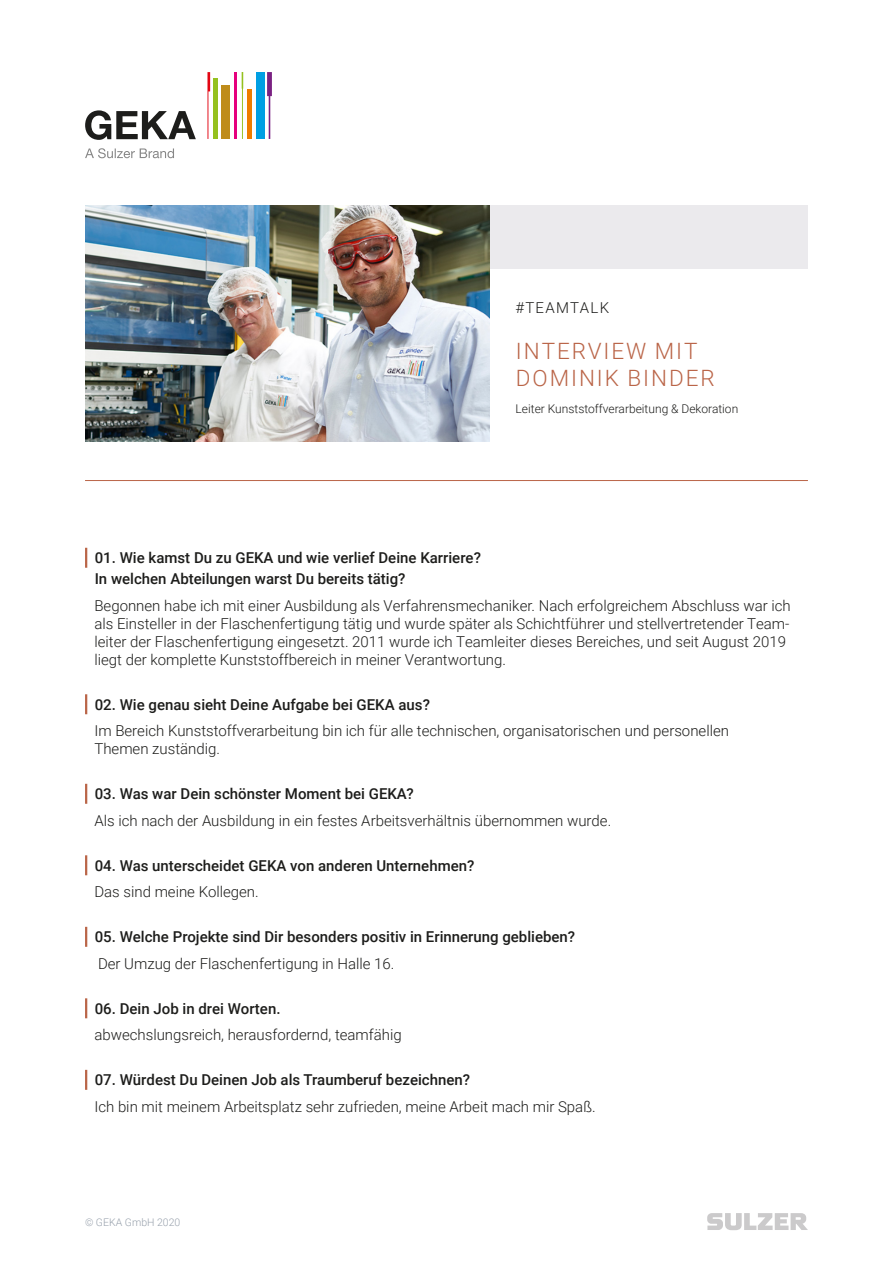
<style>
.page{position:relative;width:893px;height:1263px;background:#fff}
.page>*{position:absolute;margin:0;border:0;box-sizing:border-box;transform-origin:0 0}
.t1{font:300 22.5px/27px "Roboto";letter-spacing:.085em;color:#ba6548}
.t2{font:300 15px/18px "Roboto";color:#1d1d1b}
.t3{font:500 15px/21px "Roboto";color:#1d1d1b}
.t4{font:300 15px "Roboto";letter-spacing:.085em;color:#1d1d1b}
.t5{font:300 12px "Roboto";color:#1d1d1b}
.t6{font:300 10.5px "Roboto";color:#98a1ac}
</style>
<div class="page">
<svg style="left:707px;top:1213px;width:101px;height:17px"></svg>
<div style="left:85px;top:205px;width:723px;height:64px;background:#ebeaed"></div>
<hr style="left:85px;top:548px;width:2px;height:20px;background:#ba6548">
<hr style="left:85px;top:694px;width:2px;height:20px;background:#ba6548">
<hr style="left:85px;top:784px;width:2px;height:20px;background:#ba6548">
<hr style="left:85px;top:855px;width:2px;height:20px;background:#ba6548">
<hr style="left:85px;top:927px;width:2px;height:20px;background:#ba6548">
<hr style="left:85px;top:998px;width:2px;height:20px;background:#ba6548">
<hr style="left:85px;top:1070px;width:2px;height:20px;background:#ba6548">
<svg style="left:85px;top:110px;width:111px;height:30px"></svg>
<div style="left:247px;top:89px;width:5px;height:50px;background:#ef7d00"></div>
<div style="left:256px;top:72px;width:8px;height:67px;background:#009fe3"></div>
<hr style="left:235px;top:72px;width:2px;height:67px;background:#e6007d">
<div style="left:213px;top:79px;width:5px;height:60px;background:#95c11f"></div>
<div style="left:222px;top:85px;width:8px;height:54px;background:#bf8c1a"></div>
<svg style="left:267px;top:72px;width:5px;height:67px"></svg>
<svg style="left:242px;top:72px;width:1px;height:67px"></svg>
<svg style="left:207px;top:72px;width:3px;height:67px"></svg>
<svg style="left:85px;top:148px;width:89px;height:10px"></svg>
<img style="left:85px;top:205px;width:404px;height:236px">
<hr style="left:85px;top:480px;width:723px;height:1px;background:#ba6548">
<p class="t4" style="left:516px;top:297px;width:95px">#TEAMTALK</p>
<h1 class="t1" style="left:516px;top:337px;width:200px">INTERVIEW MIT<br>DOMINIK BINDER</h1>
<p class="t5" style="left:516px;top:401px;width:224px">Leiter Kunststoffverarbeitung &amp; Dekoration</p>
<p class="t3" style="left:95px;top:547px;width:388px">01. Wie kamst Du zu GEKA und wie verlief Deine Karriere?<br>In welchen Abteilungen warst Du bereits tätig?</p>
<p class="t2" style="left:94px;top:596px;width:698px">Begonnen habe ich mit einer Ausbildung als Verfahrensmechaniker. Nach erfolgreichem Abschluss war ich als Einsteller in der Flaschenfertigung tätig und wurde später als Schichtführer und stellvertretender Team&shy;leiter der Flaschenfertigung eingesetzt. 2011 wurde ich Teamleiter dieses Bereiches, und seit August 2019 liegt der komplette Kunststoffbereich in meiner Verantwortung.</p>
<p class="t3" style="left:95px;top:693px;width:337px">02. Wie genau sieht Deine Aufgabe bei GEKA aus?</p>
<p class="t2" style="left:94px;top:721px;width:636px">Im Bereich Kunststoffverarbeitung bin ich für alle technischen, organisatorischen und personellen<br>Themen zuständig.</p>
<p class="t3" style="left:95px;top:783px;width:320px">03. Was war Dein schönster Moment bei GEKA?</p>
<p class="t2" style="left:94px;top:811px;width:518px">Als ich nach der Ausbildung in ein festes Arbeitsverhältnis übernommen wurde.</p>
<p class="t3" style="left:95px;top:854px;width:381px">04. Was unterscheidet GEKA von anderen Unternehmen?</p>
<p class="t2" style="left:94px;top:882px;width:166px">Das sind meine Kollegen.</p>
<p class="t3" style="left:95px;top:926px;width:482px">05. Welche Projekte sind Dir besonders positiv in Erinnerung geblieben?</p>
<p class="t2" style="left:98px;top:954px;width:298px">Der Umzug der Flaschenfertigung in Halle 16.</p>
<p class="t3" style="left:95px;top:997px;width:187px">06. Dein Job in drei Worten.</p>
<p class="t2" style="left:94px;top:1025px;width:309px">abwechslungsreich, herausfordernd, teamfähig</p>
<p class="t3" style="left:95px;top:1069px;width:377px">07. Würdest Du Deinen Job als Traumberuf bezeichnen?</p>
<p class="t2" style="left:94px;top:1097px;width:503px">Ich bin mit meinem Arbeitsplatz sehr zufrieden, meine Arbeit mach mir Spaß.</p>
<p class="t6" style="left:85px;top:1215px;width:97px">© GEKA GmbH 2020</p>
</div>
